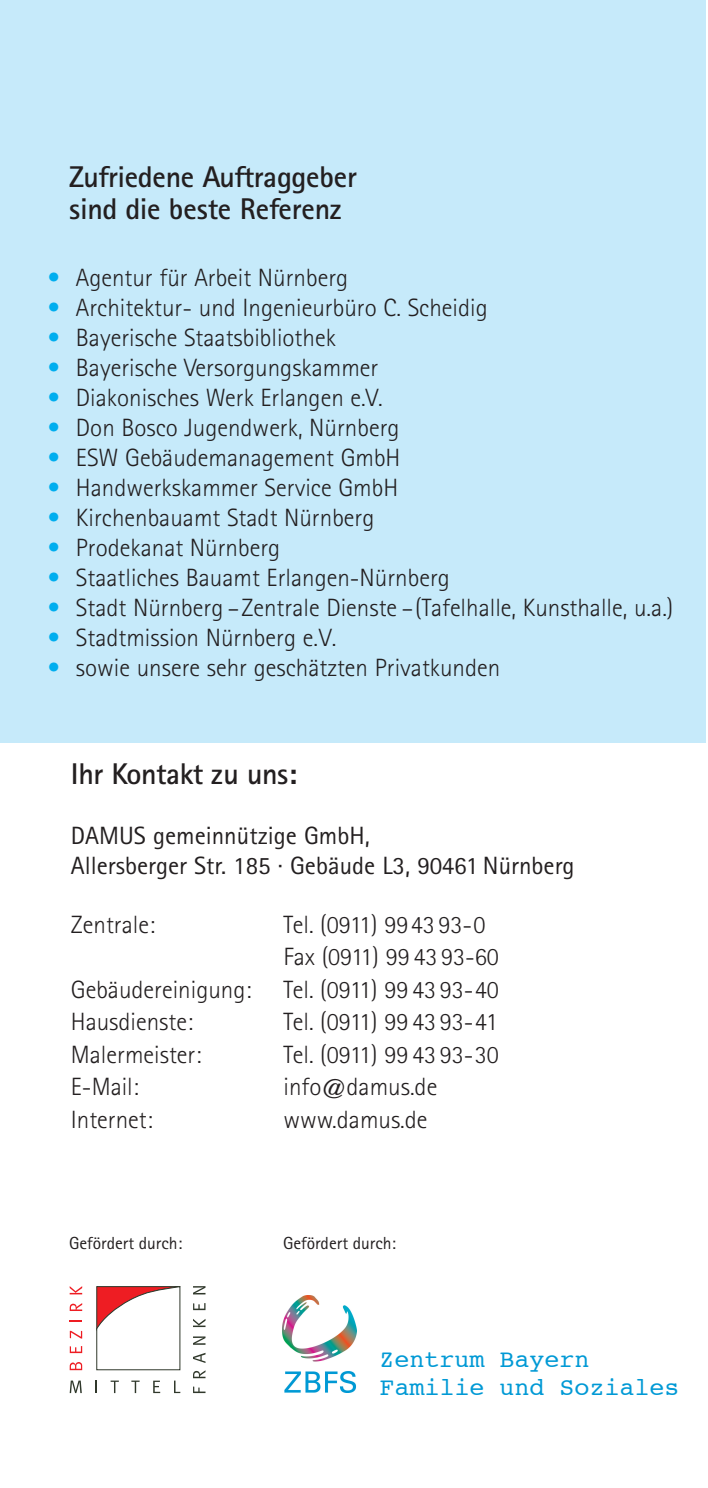
<style>
.page{position:relative;width:708px;height:1488px;background:#fff}
.page>*{position:absolute;margin:0;border:0;box-sizing:border-box;transform-origin:0 0}
.t1{font:700 30px/32.5px "AT Rotis Sans Serif";letter-spacing:-.02em;color:#231f20}
.t2{font:300 25px/32.5px "Rotis Sans Serif";color:#231f20}
.t3{font:25px/30px "Rotis Sans Serif";color:#231f20}
.t4{font:25px/27.5px "Courier";color:#0099d5}
.t5{font:17.5px "Rotis Sans Serif";color:#231f20}
.s1{color:#00aeef}
</style>
<div class="page">
<div style="left:0;top:0;width:705px;height:742px;background:#c6eafa"></div>
<img style="left:282px;top:1295px;width:74px;height:97px">
<svg style="left:70px;top:1362px;width:12px;height:8px"></svg>
<svg style="left:70px;top:1346px;width:12px;height:7px"></svg>
<svg style="left:70px;top:1330px;width:12px;height:8px"></svg>
<svg style="left:70px;top:1320px;width:12px;height:2px"></svg>
<svg style="left:70px;top:1303px;width:12px;height:8px"></svg>
<svg style="left:70px;top:1286px;width:12px;height:8px"></svg>
<svg style="left:70px;top:1380px;width:12px;height:13px"></svg>
<svg style="left:96px;top:1286px;width:109px;height:107px"></svg>
<p class="t1" style="left:69px;top:163px;width:289px">Zufriedene Auftraggeber sind die beste Referenz</p>
<p class="t2" style="left:48px;top:263px;width:302px"><span class="s1">•</span> Agentur für Arbeit Nürnberg</p>
<p class="t2" style="left:48px;top:293px;width:441px"><span class="s1">•</span> Architektur- und Ingenieurbüro C. Scheidig</p>
<p class="t2" style="left:48px;top:323px;width:289px"><span class="s1">•</span> Bayerische Staatsbibliothek</p>
<p class="t2" style="left:48px;top:353px;width:332px"><span class="s1">•</span> Bayerische Versorgungskammer</p>
<p class="t2" style="left:48px;top:383px;width:336px"><span class="s1">•</span> Diakonisches Werk Erlangen e.V.</p>
<p class="t2" style="left:48px;top:413px;width:353px"><span class="s1">•</span> Don Bosco Jugendwerk, Nürnberg</p>
<p class="t2" style="left:48px;top:443px;width:354px"><span class="s1">•</span> ESW Gebäudemanagement GmbH</p>
<p class="t2" style="left:48px;top:473px;width:352px"><span class="s1">•</span> Handwerkskammer Service GmbH</p>
<p class="t2" style="left:48px;top:503px;width:328px"><span class="s1">•</span> Kirchenbauamt Stadt Nürnberg</p>
<p class="t2" style="left:48px;top:533px;width:234px"><span class="s1">•</span> Prodekanat Nürnberg</p>
<p class="t2" style="left:48px;top:563px;width:403px"><span class="s1">•</span> Staatliches Bauamt Erlangen-Nürnberg</p>
<p class="t2" style="left:48px;top:593px;width:627px"><span class="s1">•</span> Stadt Nürnberg – Zentrale Dienste – (Tafelhalle, Kunsthalle, u.a.)</p>
<p class="t2" style="left:48px;top:623px;width:290px"><span class="s1">•</span> Stadtmission Nürnberg e.V.</p>
<p class="t2" style="left:48px;top:653px;width:454px"><span class="s1">•</span> sowie unsere sehr geschätzten Privatkunden</p>
<p class="t1" style="left:71px;top:761px;width:228px">Ihr Kontakt zu uns:</p>
<p class="t3" style="left:71px;top:823px;width:505px">DAMUS gemeinnützige GmbH,<br>Allersberger Str. 185 · Gebäude L3, 90461 Nürnberg</p>
<p class="t2" style="left:71px;top:910px;width:86px">Zentrale:</p>
<p class="t2" style="left:283px;top:910px;width:217px">Tel. (0911) 9943 93-0<br>Fax (0911) 99 43 93-60</p>
<p class="t2" style="left:71px;top:975px;width:182px">Gebäudereinigung:</p>
<p class="t2" style="left:283px;top:975px;width:216px">Tel. (0911) 99 43 93-40</p>
<p class="t2" style="left:71px;top:1008px;width:124px">Hausdienste:</p>
<p class="t2" style="left:283px;top:1008px;width:216px">Tel. (0911) 99 43 93-41</p>
<p class="t2" style="left:71px;top:1040px;width:132px">Malermeister:</p>
<p class="t2" style="left:283px;top:1040px;width:216px">Tel. (0911) 99 43 93-30</p>
<p class="t2" style="left:71px;top:1073px;width:70px">E-Mail:</p>
<p class="t2" style="left:283px;top:1073px;width:155px">info@damus.de</p>
<p class="t2" style="left:71px;top:1105px;width:83px">Internet:</p>
<p class="t2" style="left:283px;top:1105px;width:145px">www.damus.de</p>
<p class="t5" style="left:69px;top:1237px;width:115px">Gefördert durch:</p>
<p class="t5" style="left:283px;top:1237px;width:115px">Gefördert durch:</p>
<p class="t4" style="left:379px;top:1346px;width:302px">Zentrum Bayern<br>Familie und Soziales</p>
</div>
